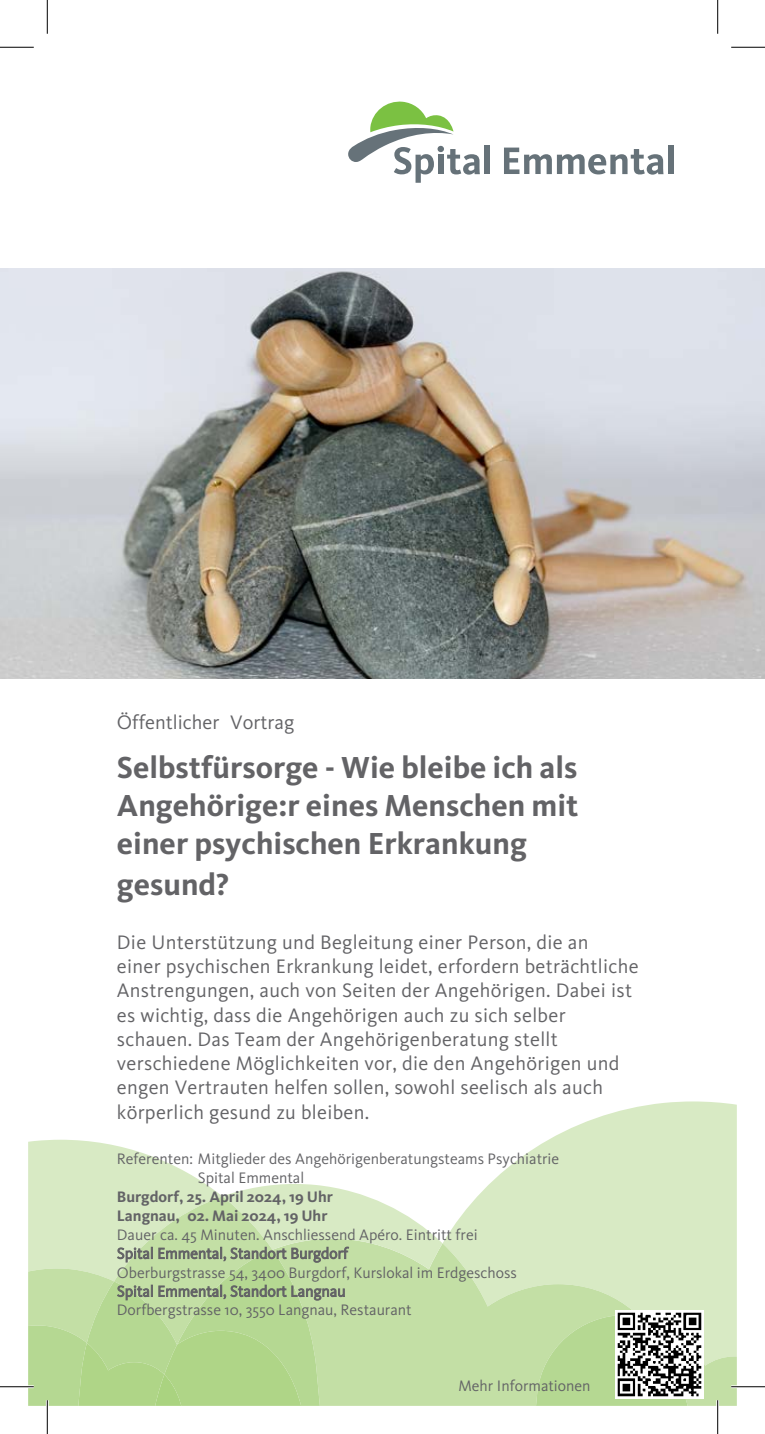
<style>
.page{position:relative;width:765px;height:1434px;background:#fff}
.page>*{position:absolute;margin:0;border:0;box-sizing:border-box;transform-origin:0 0}
.t1{font:700 31.5px/37.8px "Kievit OT";color:#636366;text-align:justify}
.t2{font:20.25px/24.3px "Kievit OT";letter-spacing:.015em;color:#636366}
.t3{font:15.75px/18.9px "Kievit OT";color:#636366}
.t4{font:700 15.75px/18.9px "Kievit OT";color:#636366}
.t5{font:15.75px "Kievit OT";color:#636466}
</style>
<div class="page">
<svg style="left:445px;top:1101px;width:291px;height:214px;fill:#d8eac4"></svg>
<svg style="left:28px;top:1140px;width:177px;height:44px;fill:#d8eac4"></svg>
<svg style="left:442px;top:1239px;width:196px;height:167px;background:#cbe3b1"></svg>
<svg style="left:28px;top:1184px;width:414px;height:222px;background:#c4e0a8"></svg>
<svg style="left:535px;top:1315px;width:201px;height:91px;background:#bfdda0"></svg>
<div style="left:484px;top:145px;width:6px;height:29px;background:#667279"></div>
<svg style="left:504px;top:148px;width:159px;height:27px"></svg>
<div style="left:668px;top:145px;width:5px;height:29px;background:#667279"></div>
<svg style="left:348px;top:101px;width:131px;height:82px"></svg>
<hr style="left:0;top:1385px;width:34px;height:3px;background:#fff">
<hr style="left:730px;top:1385px;width:34px;height:3px;background:#fff">
<hr style="left:46px;top:1400px;width:3px;height:34px;background:#fff">
<hr style="left:716px;top:1400px;width:2px;height:34px;background:#fff">
<hr style="left:0;top:47px;width:34px;height:1px;background:#000">
<hr style="left:730px;top:47px;width:34px;height:1px;background:#000">
<hr style="left:0;top:1386px;width:34px;height:1px;background:#000">
<hr style="left:730px;top:1386px;width:34px;height:1px;background:#000">
<hr style="left:47px;top:0;width:1px;height:34px;background:#000">
<hr style="left:47px;top:1400px;width:1px;height:34px;background:#000">
<hr style="left:717px;top:0;width:1px;height:34px;background:#000">
<hr style="left:717px;top:1400px;width:1px;height:34px;background:#000">
<img style="left:0;top:268px;width:764px;height:410px">
<img style="left:615px;top:1310px;width:88px;height:88px">
<p class="t2" style="left:117px;top:711px;width:179px">Öffentlicher Vortrag</p>
<h1 class="t1" style="left:117px;top:749px;width:463px">Selbstfürsorge - Wie bleibe ich als Angehörige:r eines Menschen mit einer psychischen Erkrankung</h1>
<h1 class="t1" style="left:117px;top:866px;width:114px">gesund?</h1>
<p class="t2" style="left:117px;top:930px;width:523px">Die Unterstützung und Begleitung einer Person, die an<br>einer psychischen Erkrankung leidet, erfordern beträchtliche Anstrengungen, auch von Seiten der Angehörigen. Dabei ist es wichtig, dass die Angehörigen auch zu sich selber schauen. Das Team der Angehörigenberatung stellt verschiedene Möglichkeiten vor, die den Angehörigen und engen Vertrauten helfen sollen, sowohl seelisch als auch körperlich gesund zu bleiben.</p>
<p class="t3" style="left:198px;top:1149px;width:362px;text-indent:-81px">Referenten: Mitglieder des Angehörigenberatungsteams Psychiatrie<br>Spital Emmental</p>
<p class="t4" style="left:117px;top:1187px;width:217px">Burgdorf, 25. April 2024, 19 Uhr<br>Langnau, 02. Mai 2024, 19 Uhr</p>
<p class="t3" style="left:117px;top:1225px;width:401px">Dauer ca. 45 Minuten. Anschliessend Apéro. Eintritt frei Spital Emmental, Standort Burgdorf<br>Oberburgstrasse 54, 3400 Burgdorf, Kurslokal im Erdgeschoss Spital Emmental, Standort Langnau<br>Dorfbergstrasse 10, 3550 Langnau, Restaurant</p>
<p class="t5" style="left:458px;top:1377px;width:134px">Mehr Informationen</p>
</div>
